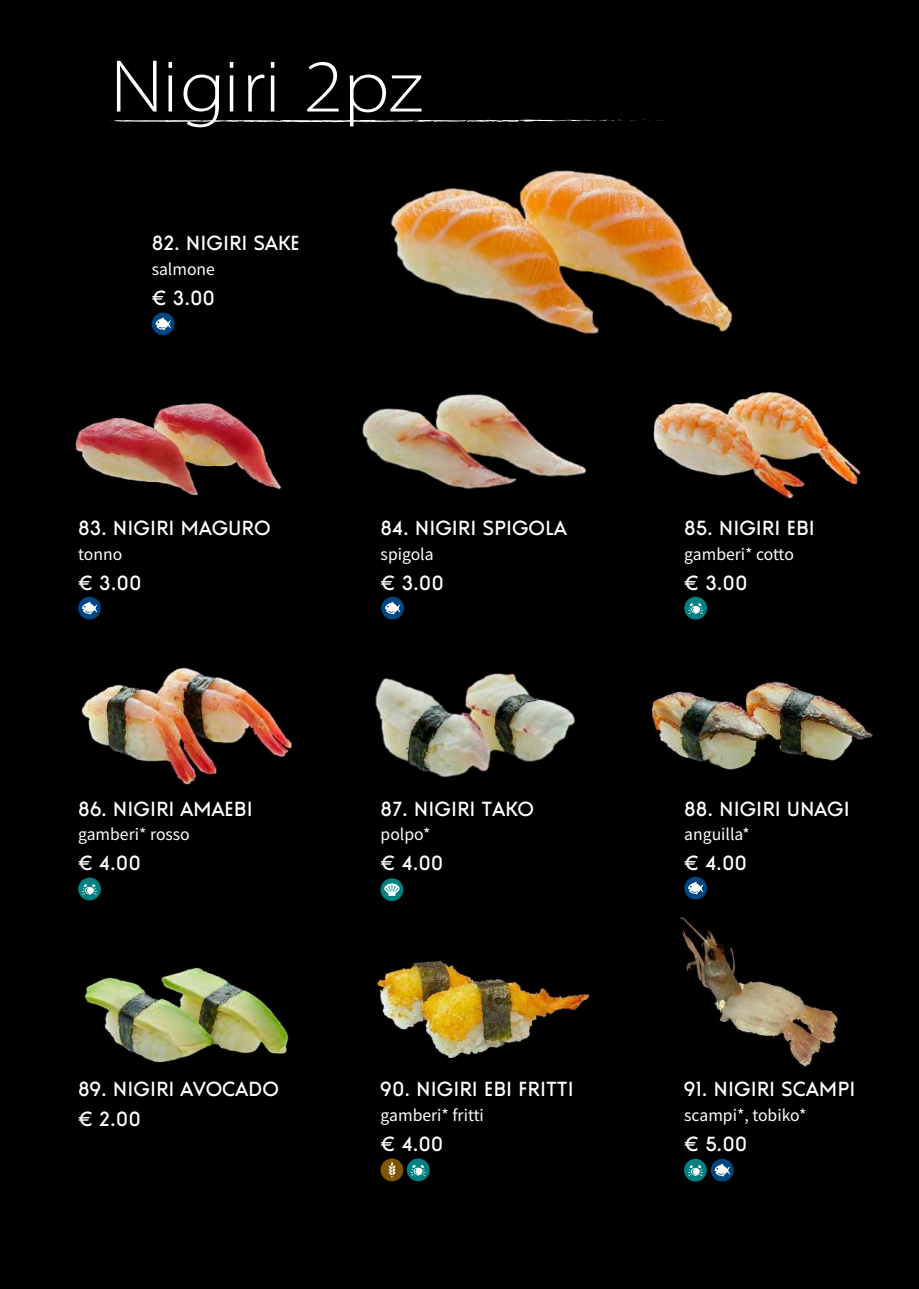
<style>
.page{position:relative;width:919px;height:1289px;background:#fff}
.page>*{position:absolute;margin:0;border:0;box-sizing:border-box;transform-origin:0 0}
.t1{font:75px "ZHSRXT GBK1 0";color:#fff}
.t2{font:21px/30px "Universal Doomsday";color:#fff}
.t3{font:15.75px "Source Han Sans CN";color:#fff}
</style>
<div class="page">
<div style="left:0;top:0;width:918px;height:1288px;background:#000"></div>
<img style="left:680px;top:917px;width:162px;height:151px">
<img style="left:651px;top:681px;width:222px;height:89px">
<img style="left:84px;top:967px;width:205px;height:96px">
<img style="left:375px;top:673px;width:201px;height:105px">
<img style="left:81px;top:667px;width:211px;height:118px">
<img style="left:653px;top:391px;width:209px;height:108px">
<img style="left:362px;top:394px;width:224px;height:95px">
<img style="left:75px;top:402px;width:206px;height:94px">
<img style="left:391px;top:170px;width:342px;height:165px">
<img style="left:377px;top:960px;width:212px;height:97px">
<svg style="left:110px;top:119px;width:555px;height:4px"></svg>
<div style="left:152px;top:312px;width:22px;height:23px;background:#004680;border-radius:50%"></div>
<svg style="left:155px;top:317px;width:16px;height:13px"></svg>
<svg style="left:78px;top:596px;width:23px;height:23px"></svg>
<svg style="left:82px;top:601px;width:16px;height:13px"></svg>
<svg style="left:381px;top:596px;width:23px;height:23px"></svg>
<svg style="left:385px;top:601px;width:15px;height:13px"></svg>
<div style="left:684px;top:596px;width:23px;height:23px;background:#008080;border-radius:50%"></div>
<svg style="left:688px;top:603px;width:15px;height:11px"></svg>
<div style="left:78px;top:877px;width:23px;height:23px;background:#008080;border-radius:50%"></div>
<svg style="left:82px;top:884px;width:15px;height:10px"></svg>
<svg style="left:380px;top:878px;width:23px;height:23px"></svg>
<svg style="left:384px;top:883px;width:16px;height:12px"></svg>
<svg style="left:684px;top:876px;width:23px;height:23px"></svg>
<svg style="left:688px;top:881px;width:15px;height:13px"></svg>
<div style="left:407px;top:1158px;width:22px;height:23px;background:#008080;border-radius:50%"></div>
<svg style="left:410px;top:1164px;width:16px;height:11px"></svg>
<div style="left:380px;top:1158px;width:23px;height:23px;background:#805504;border-radius:50%"></div>
<svg style="left:388px;top:1161px;width:7px;height:17px"></svg>
<div style="left:684px;top:1158px;width:22px;height:23px;background:#008080;border-radius:50%"></div>
<svg style="left:687px;top:1165px;width:16px;height:10px"></svg>
<svg style="left:710px;top:1158px;width:23px;height:23px"></svg>
<svg style="left:714px;top:1163px;width:16px;height:13px"></svg>
<h1 class="t1" style="left:110px;top:45px;width:313px">Nigiri 2pz</h1>
<p class="t2" style="left:152px;top:228px;width:150px">82. NIGIRI SAKE</p>
<p class="t3" style="left:152px;top:260px;width:65px">salmone</p>
<p class="t2" style="left:152px;top:283px;width:65px">€ 3.00</p>
<p class="t2" style="left:78px;top:513px;width:194px">83. NIGIRI MAGURO</p>
<p class="t3" style="left:78px;top:545px;width:46px">tonno</p>
<p class="t2" style="left:78px;top:568px;width:65px">€ 3.00</p>
<p class="t2" style="left:78px;top:794px;width:176px">86. NIGIRI AMAEBI</p>
<p class="t3" style="left:78px;top:825px;width:113px">gamberi* rosso</p>
<p class="t2" style="left:78px;top:848px;width:64px">€ 4.00</p>
<p class="t2" style="left:380px;top:513px;width:188px">84. NIGIRI SPIGOLA</p>
<p class="t3" style="left:380px;top:545px;width:55px">spigola</p>
<p class="t2" style="left:380px;top:568px;width:65px">€ 3.00</p>
<p class="t2" style="left:380px;top:794px;width:155px">87. NIGIRI TAKO</p>
<p class="t3" style="left:380px;top:825px;width:52px">polpo*</p>
<p class="t2" style="left:380px;top:848px;width:64px">€ 4.00</p>
<p class="t2" style="left:78px;top:1074px;width:202px">89. NIGIRI AVOCADO € 2.00</p>
<p class="t2" style="left:380px;top:1074px;width:195px">90. NIGIRI EBI FRITTI</p>
<p class="t3" style="left:380px;top:1106px;width:105px">gamberi* fritti</p>
<p class="t2" style="left:380px;top:1129px;width:64px">€ 4.00</p>
<p class="t2" style="left:684px;top:513px;width:132px">85. NIGIRI EBI</p>
<p class="t3" style="left:684px;top:545px;width:111px">gamberi* cotto</p>
<p class="t2" style="left:684px;top:568px;width:65px">€ 3.00</p>
<p class="t2" style="left:684px;top:794px;width:167px">88. NIGIRI UNAGI</p>
<p class="t3" style="left:684px;top:825px;width:67px">anguilla*</p>
<p class="t2" style="left:684px;top:848px;width:64px">€ 4.00</p>
<p class="t2" style="left:684px;top:1074px;width:173px">91. NIGIRI SCAMPI</p>
<p class="t3" style="left:684px;top:1106px;width:124px">scampi*, tobiko*</p>
<p class="t2" style="left:684px;top:1129px;width:65px">€ 5.00</p>
</div>
